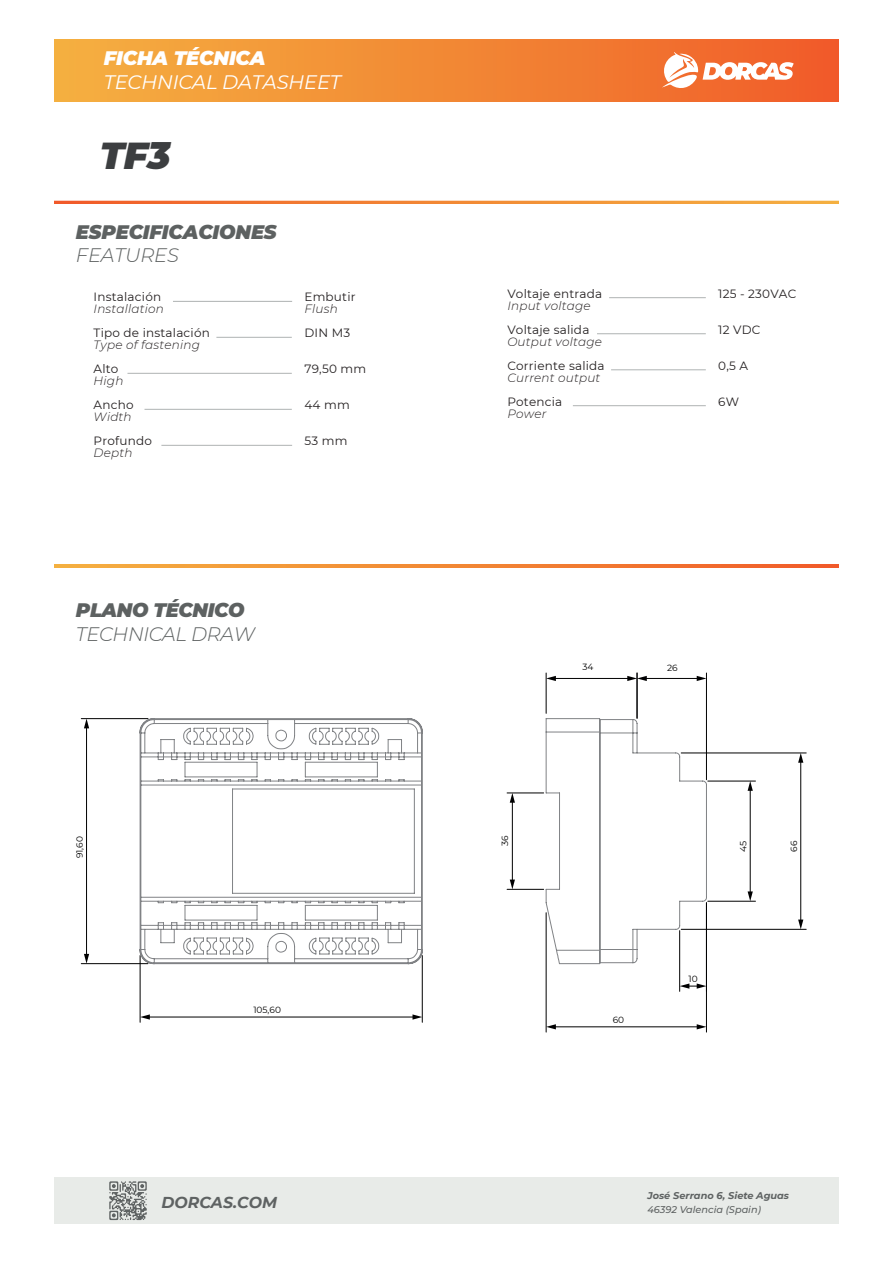
<style>
.page{position:relative;width:893px;height:1263px;background:#fff}
.page>*{position:absolute;margin:0;border:0;box-sizing:border-box;transform-origin:0 0}
.t1{font:italic 900 37.5px "Montserrat";color:#3c3e40}
.t2{font:italic 900 19.5px "Montserrat";letter-spacing:-.01em;color:#5d6161}
.t3{font:italic 300 19.5px "Montserrat";letter-spacing:-.02em;color:#5d6161}
.t4{font:italic 19.5px "Montserrat";letter-spacing:-.01em;color:#fff}
.t5{font:italic 900 19.5px "Montserrat";letter-spacing:-.01em;color:#fff}
.t6{font:italic 700 15.75px "Montserrat";color:#5e6262}
.t7{font:12px "Montserrat";letter-spacing:.015em;color:#231f20}
.t8{font:italic 300 12px "Montserrat";letter-spacing:.015em;color:#231f20}
.t9{font:italic 700 9.75px "Montserrat";color:#5e6262}
.t10{font:italic 500 9.75px "Montserrat";color:#5e6262}
.t11{font:9px "Montserrat";color:#000001}
</style>
<div class="page">
<hr style="left:173px;top:301px;width:119px;height:1px;background:#afb3b3">
<hr style="left:216px;top:337px;width:76px;height:1px;background:#afb3b3">
<hr style="left:127px;top:373px;width:165px;height:1px;background:#afb3b3">
<div style="left:54px;top:1178px;width:785px;height:46px;background:#e8ebe8"></div>
<img style="left:55px;top:201px;width:784px;height:3px">
<img style="left:54px;top:39px;width:785px;height:63px">
<svg style="left:661px;top:52px;width:133px;height:39px"></svg>
<svg style="left:109px;top:1181px;width:38px;height:39px"></svg>
<hr style="left:597px;top:333px;width:109px;height:1px;background:#afb3b3">
<hr style="left:609px;top:297px;width:97px;height:1px;background:#afb3b3">
<img style="left:54px;top:564px;width:785px;height:3px">
<hr style="left:145px;top:409px;width:147px;height:1px;background:#afb3b3">
<hr style="left:161px;top:445px;width:131px;height:1px;background:#afb3b3">
<hr style="left:611px;top:369px;width:95px;height:1px;background:#afb3b3">
<hr style="left:573px;top:405px;width:133px;height:1px;background:#afb3b3">
<svg style="left:680px;top:983px;width:26px;height:6px"></svg>
<hr style="left:679px;top:931px;width:1px;height:60px;background:#000001">
<hr style="left:645px;top:678px;width:53px;height:1px;background:#000001">
<svg style="left:697px;top:676px;width:9px;height:5px"></svg>
<hr style="left:706px;top:673px;width:1px;height:107px;background:#000001">
<hr style="left:554px;top:1026px;width:144px;height:1px;background:#000001">
<svg style="left:547px;top:1024px;width:9px;height:5px"></svg>
<svg style="left:697px;top:1024px;width:9px;height:5px"></svg>
<hr style="left:706px;top:903px;width:1px;height:129px;background:#000001">
<hr style="left:546px;top:913px;width:1px;height:119px;background:#000001">
<hr style="left:554px;top:678px;width:75px;height:1px;background:#000001">
<svg style="left:547px;top:676px;width:9px;height:5px"></svg>
<svg style="left:627px;top:676px;width:20px;height:5px"></svg>
<hr style="left:637px;top:673px;width:1px;height:45px;background:#000001">
<hr style="left:546px;top:673px;width:1px;height:40px;background:#000001">
<hr style="left:86px;top:727px;width:1px;height:229px;background:#000001">
<svg style="left:84px;top:719px;width:5px;height:9px"></svg>
<svg style="left:84px;top:954px;width:5px;height:9px"></svg>
<hr style="left:81px;top:963px;width:67px;height:1px;background:#000001">
<hr style="left:81px;top:718px;width:67px;height:1px;background:#000001">
<hr style="left:512px;top:801px;width:1px;height:80px;background:#000001">
<svg style="left:510px;top:794px;width:5px;height:9px"></svg>
<svg style="left:510px;top:879px;width:5px;height:10px"></svg>
<hr style="left:507px;top:889px;width:37px;height:1px;background:#000001">
<hr style="left:507px;top:793px;width:37px;height:1px;background:#000001">
<hr style="left:800px;top:761px;width:1px;height:160px;background:#000001">
<svg style="left:798px;top:754px;width:5px;height:9px"></svg>
<svg style="left:798px;top:919px;width:5px;height:10px"></svg>
<hr style="left:681px;top:929px;width:125px;height:1px;background:#000001">
<hr style="left:681px;top:753px;width:125px;height:1px;background:#000001">
<hr style="left:750px;top:789px;width:1px;height:104px;background:#000001">
<svg style="left:748px;top:782px;width:5px;height:9px"></svg>
<svg style="left:748px;top:891px;width:5px;height:10px"></svg>
<hr style="left:708px;top:901px;width:47px;height:1px;background:#000001">
<hr style="left:708px;top:781px;width:47px;height:1px;background:#000001">
<hr style="left:148px;top:1017px;width:266px;height:1px;background:#000001">
<svg style="left:141px;top:1014px;width:9px;height:6px"></svg>
<svg style="left:412px;top:1014px;width:10px;height:6px"></svg>
<hr style="left:422px;top:955px;width:1px;height:67px;background:#000001">
<hr style="left:140px;top:955px;width:1px;height:67px;background:#000001">
<svg style="left:546px;top:718px;width:161px;height:246px"></svg>
<svg style="left:140px;top:718px;width:283px;height:246px"></svg>
<h2 class="t5" style="left:104px;top:44px;width:163px">FICHA TÉCNICA</h2>
<h2 class="t4" style="left:104px;top:69px;width:239px">TECHNICAL DATASHEET</h2>
<h1 class="t1" style="left:100px;top:127px;width:72px">TF3</h1>
<h2 class="t2" style="left:76px;top:217px;width:202px">ESPECIFICACIONES</h2>
<h2 class="t3" style="left:76px;top:242px;width:104px">FEATURES</h2>
<p class="t7" style="left:94px;top:289px;width:69px">Instalación</p>
<p class="t8" style="left:94px;top:301px;width:72px">Installation</p>
<p class="t7" style="left:94px;top:325px;width:118px">Tipo de instalación</p>
<p class="t8" style="left:94px;top:337px;width:108px">Type of fastening</p>
<p class="t7" style="left:94px;top:361px;width:26px">Alto</p>
<p class="t8" style="left:94px;top:373px;width:31px">High</p>
<p class="t7" style="left:94px;top:397px;width:41px">Ancho</p>
<p class="t8" style="left:94px;top:409px;width:40px">Width</p>
<p class="t7" style="left:94px;top:433px;width:60px">Profundo</p>
<p class="t8" style="left:94px;top:445px;width:40px">Depth</p>
<p class="t7" style="left:304px;top:289px;width:53px">Embutir</p>
<p class="t8" style="left:304px;top:301px;width:35px">Flush</p>
<p class="t7" style="left:304px;top:325px;width:47px">DIN M3</p>
<p class="t7" style="left:304px;top:361px;width:63px">79,50 mm</p>
<p class="t7" style="left:304px;top:397px;width:47px">44 mm</p>
<p class="t7" style="left:304px;top:433px;width:44px">53 mm</p>
<h2 class="t2" style="left:76px;top:596px;width:170px">PLANO TÉCNICO</h2>
<h2 class="t3" style="left:76px;top:620px;width:181px">TECHNICAL DRAW</h2>
<p class="t11" style="left:73px;top:858px;width:24px;rotate:-90deg">91,60</p>
<p class="t11" style="left:253px;top:1004px;width:29px">105,60</p>
<h3 class="t6" style="left:161px;top:1191px;width:117px">DORCAS.COM</h3>
<p class="t7" style="left:507px;top:285px;width:96px">Voltaje entrada</p>
<p class="t8" style="left:507px;top:297px;width:85px">Input voltage</p>
<p class="t7" style="left:507px;top:321px;width:84px">Voltaje salida</p>
<p class="t8" style="left:507px;top:333px;width:96px">Output voltage</p>
<p class="t7" style="left:507px;top:357px;width:99px">Corriente salida</p>
<p class="t8" style="left:507px;top:369px;width:94px">Current output</p>
<p class="t7" style="left:507px;top:393px;width:56px">Potencia</p>
<p class="t8" style="left:507px;top:405px;width:41px">Power</p>
<p class="t7" style="left:718px;top:285px;width:80px">125 - 230VAC</p>
<p class="t7" style="left:718px;top:321px;width:44px">12 VDC</p>
<p class="t7" style="left:718px;top:357px;width:31px">0,5 A</p>
<p class="t7" style="left:718px;top:393px;width:22px">6W</p>
<p class="t11" style="left:499px;top:846px;width:12px;rotate:-90deg">36</p>
<p class="t11" style="left:582px;top:661px;width:13px">34</p>
<p class="t11" style="left:667px;top:662px;width:12px">26</p>
<p class="t11" style="left:613px;top:1013px;width:13px">60</p>
<p class="t11" style="left:737px;top:851px;width:13px;rotate:-90deg">45</p>
<p class="t11" style="left:788px;top:851px;width:12px;rotate:-90deg">66</p>
<p class="t11" style="left:688px;top:973px;width:11px">10</p>
<p class="t9" style="left:647px;top:1188px;width:143px">José Serrano 6, Siete Aguas</p>
<p class="t10" style="left:647px;top:1202px;width:115px">46392 Valencia (Spain)</p>
</div>
